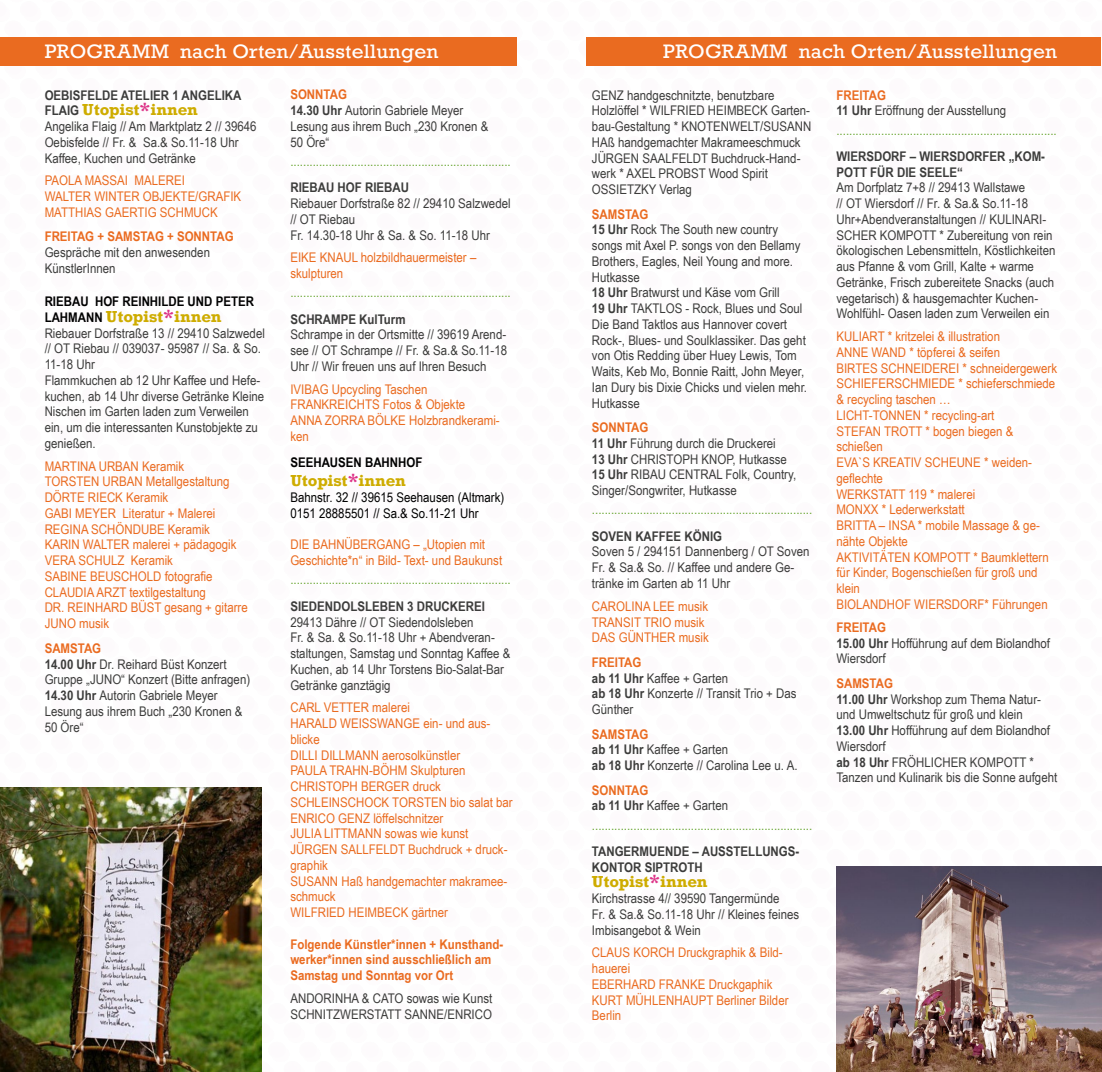
<style>
.page{position:relative;width:1102px;height:1072px;background:#fff}
.page>*{position:absolute;margin:0;border:0;box-sizing:border-box;transform-origin:0 0}
.t1{font:18.2px "Rockwell";letter-spacing:.01em;color:#fff;scale:1.05 1}
.t2{font:700 15.05px "Rockwell";letter-spacing:-.01em;color:#ceac00;scale:1.05 1}
.t3{font:13.3px/15.8px "Arial Narrow";color:#3c3c3b;scale:1.05 1}
.t4{font:13.3px/15.8px "Arial Narrow";color:#ea6b20;scale:1.05 1}
.t5{font:13.3px "Arial Narrow";color:#67a530;scale:1.05 1}
.t6{font:700 13.3px/15.8px "Arial Narrow";color:#3c3c3b;scale:1.05 1}
.t7{font:700 13.3px/15.8px "Arial Narrow";color:#ea6b20;scale:1.05 1}
.t8{font:13.3px/15.8px "Arial Narrow";color:#000;scale:1.05 1}
.t9{font:700 13.3px "Arial Narrow";color:#000;scale:1.05 1}
.s1{font-family:"Arial Narrow";font-size:13.3px;color:#3c3c3b}
.s2{font-size:16.62px;color:#dd3488}
.s3{font-family:"Arial Narrow";font-size:13.3px;color:#000}
.s4{font-weight:700;color:#ea6b20}
.s5{font-weight:700}
</style>
<div class="page">
<div style="left:586px;top:38px;width:514px;height:28px;background:#ea6b20"></div>
<div style="left:0;top:38px;width:516px;height:28px;background:#ea6b20"></div>
<img style="left:836px;top:866px;width:265px;height:205px">
<img style="left:0;top:787px;width:262px;height:284px">
<h1 class="t1" style="left:45px;top:40px;width:377px">PROGRAMM nach Orten/Ausstellungen</h1>
<h1 class="t1" style="left:663px;top:40px;width:377px">PROGRAMM nach Orten/Ausstellungen</h1>
<p class="t6" style="left:45px;top:86px;width:189px">OEBISFELDE ATELIER 1 ANGELIKA</p>
<p class="t2" style="left:45px;top:100px;width:147px"><span class="s1">FLAIG</span> Utopist<span class="s2">*</span>innen</p>
<p class="t3" style="left:45px;top:118px;width:203px">Angelika Flaig // Am Marktplatz 2 // 39646<br>Oebisfelde // Fr. &amp; Sa.&amp; So.11-18 Uhr<br>Kaffee, Kuchen und Getränke</p>
<p class="t4" style="left:45px;top:172px;width:189px">PAOLA MASSAI MALEREI<br>WALTER WINTER OBJEKTE/GRAFIK<br>MATTHIAS GAERTIG SCHMUCK</p>
<p class="t7" style="left:45px;top:228px;width:181px">FREITAG + SAMSTAG + SONNTAG</p>
<p class="t3" style="left:45px;top:244px;width:159px">Gespräche mit den anwesenden<br>KünstlerInnen</p>
<p class="t9" style="left:45px;top:291px;width:201px">RIEBAU HOF REINHILDE UND PETER</p>
<p class="t2" style="left:45px;top:307px;width:170px"><span class="s3">LAHMANN</span> Utopist<span class="s2">*</span>innen</p>
<p class="t3" style="left:45px;top:324px;width:211px">Riebauer Dorfstraße 13 // 29410 Salzwedel // OT Riebau // 039037- 95987 // Sa. &amp; So.<br>11-18 Uhr<br>Flammkuchen ab 12 Uhr Kaffee und Hefe&shy;kuchen, ab 14 Uhr diverse Getränke Kleine<br>Nischen im Garten laden zum Verweilen ein, um die interessanten Kunstobjekte zu genießen.</p>
<p class="t4" style="left:45px;top:457px;width:195px">MARTINA URBAN Keramik<br>TORSTEN URBAN Metallgestaltung<br>DÖRTE RIECK Keramik<br>GABI MEYER Literatur + Malerei<br>REGINA SCHÖNDUBE Keramik<br>KARIN WALTER malerei + pädagogik<br>VERA SCHULZ Keramik<br>SABINE BEUSCHOLD fotografie<br>CLAUDIA ARZT textilgestaltung<br>DR. REINHARD BÜST gesang + gitarre<br>JUNO musik</p>
<p class="t3" style="left:45px;top:639px;width:197px"><span class="s4">SAMSTAG<br></span><span class="s5">14.00 Uhr</span> Dr. Reihard Büst Konzert<br>Gruppe „JUNO“ Konzert (Bitte anfragen)<br><span class="s5">14.30 Uhr</span> Autorin Gabriele Meyer<br>Lesung aus ihrem Buch „230 Kronen &amp;<br>50 Öre“</p>
<p class="t3" style="left:592px;top:86px;width:210px">GENZ handgeschnitzte, benutzbare Holzlöffel * WILFRIED HEIMBECK Garten&shy;bau-Gestaltung * KNOTENWELT/SUSANN HAß handgemachter Makrameeschmuck JÜRGEN SAALFELDT Buchdruck-Hand&shy;werk * AXEL PROBST Wood Spirit OSSIETZKY Verlag</p>
<p class="t3" style="left:592px;top:205px;width:206px"><span class="s4">SAMSTAG<br></span><span class="s5">15 Uhr</span> Rock The South new country songs mit Axel P. songs von den Bellamy<br>Brothers, Eagles, Neil Young and more.<br>Hutkasse<br><span class="s5">18 Uhr</span> Bratwurst und Käse vom Grill<br><span class="s5">19 Uhr</span> TAKTLOS - Rock, Blues und Soul<br>Die Band Taktlos aus Hannover covert<br>Rock-, Blues- und Soulklassiker. Das geht von Otis Redding über Huey Lewis, Tom<br>Waits, Keb Mo, Bonnie Raitt, John Meyer,<br>Ian Dury bis Dixie Chicks und vielen mehr.<br>Hutkasse</p>
<p class="t3" style="left:592px;top:419px;width:196px"><span class="s4">SONNTAG<br></span><span class="s5">11 Uhr</span> Führung durch die Druckerei<br><span class="s5">13 Uhr</span> CHRISTOPH KNOP, Hutkasse<br><span class="s5">15 Uhr</span> RIBAU CENTRAL Folk, Country,<br>Singer/Songwriter, Hutkasse</p>
<p class="t5" style="left:592px;top:500px;width:211px">.....................................................................</p>
<p class="t6" style="left:592px;top:527px;width:125px">SOVEN KAFFEE KÖNIG</p>
<p class="t3" style="left:592px;top:543px;width:209px">Soven 5 / 294151 Dannenberg / OT Soven<br>Fr. &amp; Sa.&amp; So. // Kaffee und andere Ge&shy;tränke im Garten ab 11 Uhr</p>
<p class="t4" style="left:592px;top:597px;width:113px">CAROLINA LEE musik<br>TRANSIT TRIO musik<br>DAS GÜNTHER musik</p>
<p class="t3" style="left:592px;top:653px;width:196px"><span class="s4">FREITAG<br></span><span class="s5">ab 11 Uhr</span> Kaffee + Garten<br><span class="s5">ab 18 Uhr</span> Konzerte // Transit Trio + Das<br>Günther</p>
<p class="t3" style="left:592px;top:725px;width:197px"><span class="s4">SAMSTAG<br></span><span class="s5">ab 11 Uhr</span> Kaffee + Garten<br><span class="s5">ab 18 Uhr</span> Konzerte // Carolina Lee u. A.</p>
<p class="t3" style="left:592px;top:781px;width:131px"><span class="s4">SONNTAG<br></span><span class="s5">ab 11 Uhr</span> Kaffee + Garten</p>
<p class="t5" style="left:592px;top:815px;width:211px">.....................................................................</p>
<p class="t6" style="left:592px;top:842px;width:199px">TANGERMUENDE – AUSSTELLUNGS-<br>KONTOR SIPTROTH</p>
<p class="t2" style="left:592px;top:872px;width:112px">Utopist<span class="s2">*</span>innen</p>
<p class="t3" style="left:592px;top:890px;width:199px">Kirchstrasse 4// 39590 Tangermünde<br>Fr. &amp; Sa.&amp; So.11-18 Uhr // Kleines feines<br>Imbisangebot &amp; Wein</p>
<p class="t4" style="left:592px;top:944px;width:189px">CLAUS KORCH Druckgraphik &amp; Bild&shy;hauerei<br>EBERHARD FRANKE Druckgaphik<br>KURT MÜHLENHAUPT Berliner Bilder<br>Berlin</p>
<p class="t3" style="left:290px;top:86px;width:190px"><span class="s4">SONNTAG<br></span><span class="s5">14.30 Uhr</span> Autorin Gabriele Meyer<br>Lesung aus ihrem Buch „230 Kronen &amp;<br>50 Öre“</p>
<p class="t5" style="left:290px;top:151px;width:211px">.....................................................................</p>
<p class="t6" style="left:290px;top:179px;width:114px">RIEBAU HOF RIEBAU</p>
<p class="t3" style="left:290px;top:195px;width:211px">Riebauer Dorfstraße 82 // 29410 Salzwedel // OT Riebau<br>Fr. 14.30-18 Uhr &amp; Sa. &amp; So. 11-18 Uhr</p>
<p class="t4" style="left:290px;top:249px;width:179px">EIKE KNAUL holzbildhauermeister – skulpturen</p>
<p class="t5" style="left:290px;top:283px;width:211px">.....................................................................</p>
<p class="t6" style="left:290px;top:310px;width:111px">SCHRAMPE KulTurm</p>
<p class="t3" style="left:290px;top:326px;width:208px;text-align:justify">Schrampe in der Ortsmitte // 39619 Arend&shy;see // OT Schrampe // Fr. &amp; Sa.&amp; So.11-18<br>Uhr // Wir freuen uns auf Ihren Besuch</p>
<p class="t4" style="left:290px;top:380px;width:201px">IVIBAG Upcycling Taschen<br>FRANKREICHTS Fotos &amp; Objekte<br>ANNA ZORRA BÖLKE Holzbrandkerami&shy;ken</p>
<p class="t9" style="left:290px;top:452px;width:127px">SEEHAUSEN BAHNHOF</p>
<p class="t2" style="left:290px;top:471px;width:112px">Utopist<span class="s2">*</span>innen</p>
<p class="t8" style="left:290px;top:489px;width:205px">Bahnstr. 32 // 39615 Seehausen (Altmark)<br>0151 28885501 // Sa.&amp; So.11-21 Uhr</p>
<p class="t4" style="left:290px;top:536px;width:203px">DIE BAHNÜBERGANG – „Utopien mit<br>Geschichte*n“ in Bild- Text- und Baukunst</p>
<p class="t5" style="left:290px;top:570px;width:211px">.....................................................................</p>
<p class="t6" style="left:290px;top:597px;width:187px">SIEDENDOLSLEBEN 3 DRUCKEREI</p>
<p class="t3" style="left:290px;top:613px;width:211px">29413 Dähre // OT Siedendolsleben<br>Fr. &amp; Sa. &amp; So.11-18 Uhr + Abendveran&shy;staltungen, Samstag und Sonntag Kaffee &amp; Kuchen, ab 14 Uhr Torstens Bio-Salat-Bar Getränke ganztägig</p>
<p class="t4" style="left:290px;top:699px;width:213px">CARL VETTER malerei<br>HARALD WEISSWANGE ein- und aus&shy;blicke<br>DILLI DILLMANN aerosolkünstler<br>PAULA TRAHN-BÖHM Skulpturen<br>CHRISTOPH BERGER druck<br>SCHLEINSCHOCK TORSTEN bio salat bar<br>ENRICO GENZ löffelschnitzer<br>JULIA LITTMANN sowas wie kunst<br>JÜRGEN SALLFELDT Buchdruck + druck&shy;graphik<br>SUSANN Haß handgemachter makramee&shy;schmuck<br>WILFRIED HEIMBECK gärtner</p>
<p class="t7" style="left:290px;top:935px;width:204px">Folgende Künstler*innen + Kunsthand&shy;werker*innen sind ausschließlich am<br>Samstag und Sonntag vor Ort</p>
<p class="t3" style="left:290px;top:989px;width:194px">ANDORINHA &amp; CATO sowas wie Kunst<br>SCHNITZWERSTATT SANNE/ENRICO</p>
<p class="t3" style="left:836px;top:86px;width:163px"><span class="s4">FREITAG<br></span><span class="s5">11 Uhr</span> Eröffnung der Ausstellung</p>
<p class="t5" style="left:836px;top:120px;width:211px">.....................................................................</p>
<p class="t6" style="left:836px;top:148px;width:200px">WIERSDORF – WIERSDORFER „KOM-<br>POTT FÜR DIE SEELE“</p>
<p class="t3" style="left:836px;top:179px;width:210px">Am Dorfplatz 7+8 // 29413 Wallstawe<br>// OT Wiersdorf // Fr. &amp; Sa.&amp; So.11-18<br>Uhr+Abendveranstaltungen // KULINARI-SCHER KOMPOTT * Zubereitung von rein ökologischen Lebensmitteln, Köstlichkeiten aus Pfanne &amp; vom Grill, Kalte + warme Getränke, Frisch zubereitete Snacks (auch vegetarisch) &amp; hausgemachter Kuchen-Wohlfühl- Oasen laden zum Verweilen ein</p>
<p class="t4" style="left:836px;top:328px;width:212px">KULIART * kritzelei &amp; illustration<br>ANNE WAND * töpferei &amp; seifen<br>BIRTES SCHNEIDEREI * schneidergewerk<br>SCHIEFERSCHMIEDE * schieferschmiede &amp; recycling taschen …<br>LICHT-TONNEN * recycling-art<br>STEFAN TROTT * bogen biegen &amp; schießen<br>EVA`S KREATIV SCHEUNE * weiden&shy;geflechte<br>WERKSTATT 119 * malerei<br>MONXX * Lederwerkstatt<br>BRITTA – INSA * mobile Massage &amp; ge&shy;nähte Objekte<br>AKTIVITÄTEN KOMPOTT * Baumklettern für Kinder, Bogenschießen für groß und klein<br>BIOLANDHOF WIERSDORF* Führungen</p>
<p class="t3" style="left:836px;top:618px;width:205px"><span class="s4">FREITAG<br></span><span class="s5">15.00 Uhr</span> Hofführung auf dem Biolandhof<br>Wiersdorf</p>
<p class="t3" style="left:836px;top:674px;width:212px"><span class="s4">SAMSTAG<br></span><span class="s5">11.00 Uhr</span> Workshop zum Thema Natur&shy;und Umweltschutz für groß und klein<br><span class="s5">13.00 Uhr</span> Hofführung auf dem Biolandhof<br>Wiersdorf<br><span class="s5">ab 18 Uhr</span> FRÖHLICHER KOMPOTT *<br>Tanzen und Kulinarik bis die Sonne aufgeht</p>
</div>
